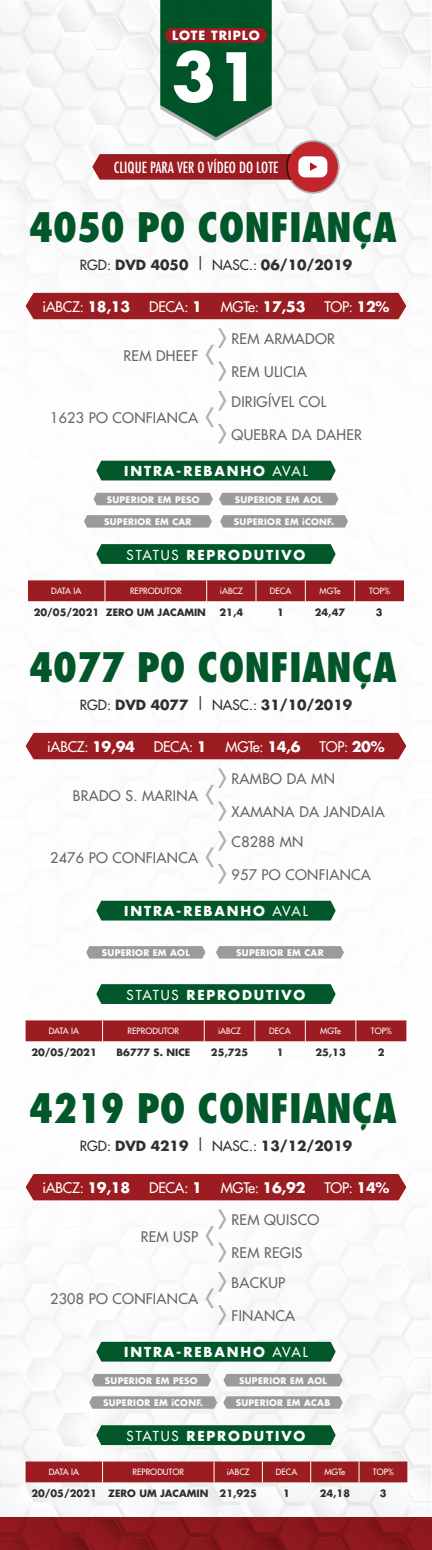
<style>
.page{position:relative;width:432px;height:1550px;background:#fff}
.page>*{position:absolute;margin:0;border:0;box-sizing:border-box;transform-origin:0 0}
.t1{font:700 64.76px "Futura Std";color:#fff}
.t2{font:800 condensed 39.56px "Futura Std";color:#015729}
.t3{font:condensed 14.96px "Futura Std";color:#fff}
.t4{font:500 14.28px "Futura Std";letter-spacing:.02em;color:#666}
.t5{font:500 14.28px "Futura Std";letter-spacing:-.02em;color:#fff}
.t6{font:700 13.72px "Futura Std";color:#2f2f2f}
.t7{font:700 13.4px "Futura Std";letter-spacing:.14em;color:#fff}
.t8{font:700 12.4px "Futura Std";letter-spacing:.07em;color:#fff}
.t9{font:700 9.84px "Futura Std";color:#2f2f2f}
.t10{font:700 8.8px "Futura Std";letter-spacing:.03em;color:#fff}
.t11{font:500 8.48px "Futura Std";color:#fff}
.s1{font-weight:500}
.s2{font-weight:700}
</style>
<div class="page">
<img style="left:0;top:0;width:431px;height:1517px">
<svg style="left:96px;top:544px;width:240px;height:20px;background:#095c2f"></svg>
<div style="left:96px;top:461px;width:240px;height:19px;background:#015729"></div>
<div style="left:26px;top:293px;width:380px;height:26px;background:#9b1c21"></div>
<svg style="left:160px;top:0;width:112px;height:141px;background:#306442"></svg>
<svg style="left:286px;top:140px;width:54px;height:54px"></svg>
<div style="left:288px;top:142px;width:50px;height:50px;background:#c2252c;border-radius:50%"></div>
<svg style="left:92px;top:154px;width:245px;height:26px;background:#a9363b"></svg>
<svg style="left:206px;top:328px;width:20px;height:53px"></svg>
<svg style="left:206px;top:391px;width:20px;height:53px"></svg>
<svg style="left:94px;top:493px;width:119px;height:12px"></svg>
<svg style="left:219px;top:493px;width:119px;height:12px"></svg>
<svg style="left:220px;top:515px;width:128px;height:13px;background:#a1a1a1"></svg>
<svg style="left:84px;top:515px;width:128px;height:13px;background:#a1a1a1"></svg>
<svg style="left:96px;top:984px;width:240px;height:20px;background:#095c2f"></svg>
<div style="left:96px;top:901px;width:240px;height:19px;background:#015729"></div>
<div style="left:26px;top:733px;width:380px;height:26px;background:#9b1c21"></div>
<svg style="left:206px;top:768px;width:20px;height:53px"></svg>
<svg style="left:206px;top:831px;width:20px;height:53px"></svg>
<svg style="left:86px;top:946px;width:120px;height:12px"></svg>
<svg style="left:216px;top:946px;width:128px;height:12px;background:#9e9e9e"></svg>
<svg style="left:96px;top:1425px;width:240px;height:20px;background:#095c30"></svg>
<div style="left:96px;top:1342px;width:240px;height:19px;background:#015729"></div>
<div style="left:26px;top:1174px;width:380px;height:26px;background:#9b1c21"></div>
<svg style="left:206px;top:1209px;width:20px;height:53px"></svg>
<svg style="left:206px;top:1272px;width:20px;height:53px"></svg>
<svg style="left:92px;top:1374px;width:119px;height:12px"></svg>
<svg style="left:223px;top:1374px;width:120px;height:12px"></svg>
<svg style="left:223px;top:1396px;width:120px;height:13px;background:#a1a1a1"></svg>
<svg style="left:89px;top:1396px;width:128px;height:13px;background:#a0a0a0"></svg>
<svg style="left:28px;top:580px;width:376px;height:21px;background:#9e2227"></svg>
<svg style="left:26px;top:1020px;width:380px;height:21px;background:#9e2328"></svg>
<svg style="left:26px;top:1461px;width:381px;height:21px;background:#9e2429"></svg>
<img style="left:0;top:1517px;width:432px;height:33px">
<p class="t8" style="left:172px;top:27px;width:89px">LOTE TRIPLO</p>
<h1 class="t1" style="left:172px;top:34px;width:90px">31</h1>
<p class="t3" style="left:114px;top:158px;width:166px">CLIQUE PARA VER O VÍDEO DO LOTE</p>
<h2 class="t2" style="left:29px;top:202px;width:369px">4050 PO CONFIANÇA</h2>
<p class="t6" style="left:80px;top:255px;width:274px"><span class="s1">RGD:</span> DVD 4050 <sup>|</sup> <span class="s1">NASC.:</span> 06/10/2019</p>
<p class="t5" style="left:43px;top:298px;width:89px">iABCZ: <span class="s2">18,13</span></p>
<p class="t5" style="left:149px;top:298px;width:54px">DECA: <span class="s2">1</span></p>
<p class="t5" style="left:221px;top:298px;width:86px">MGTe: <span class="s2">17,53</span></p>
<p class="t5" style="left:324px;top:298px;width:67px">TOP: <span class="s2">12%</span></p>
<p class="t4" style="left:124px;top:346px;width:76px">REM DHEEF</p>
<p class="t4" style="left:50px;top:409px;width:149px">1623 PO CONFIANCA</p>
<p class="t4" style="left:232px;top:330px;width:105px">REM ARMADOR</p>
<p class="t4" style="left:232px;top:363px;width:77px">REM ULICIA</p>
<p class="t4" style="left:232px;top:392px;width:96px">DIRIGÍVEL COL</p>
<p class="t4" style="left:232px;top:425px;width:132px">QUEBRA DA DAHER</p>
<p class="t7" style="left:124px;top:462px;width:185px">INTRA-REBANHO <span class="s1">AVAL</span></p>
<p class="t10" style="left:107px;top:493px;width:94px">SUPERIOR EM PESO</p>
<p class="t10" style="left:235px;top:493px;width:89px">SUPERIOR EM AOL</p>
<p class="t10" style="left:104px;top:516px;width:89px">SUPERIOR EM CAR</p>
<p class="t10" style="left:234px;top:516px;width:102px">SUPERIOR EM iCONF.</p>
<p class="t7" style="left:127px;top:546px;width:180px"><span class="s1">STATUS</span> REPRODUTIVO</p>
<p class="t11" style="left:51px;top:586px;width:32px">DATA IA</p>
<p class="t11" style="left:130px;top:586px;width:53px">REPRODUTOR</p>
<p class="t11" style="left:220px;top:586px;width:24px">iABCZ</p>
<p class="t11" style="left:270px;top:586px;width:23px">DECA</p>
<p class="t11" style="left:320px;top:586px;width:22px">MGTe</p>
<p class="t11" style="left:369px;top:586px;width:23px">TOP%</p>
<p class="t9" style="left:34px;top:605px;width:174px">20/05/2021 ZERO UM JACAMIN</p>
<p class="t9" style="left:220px;top:605px;width:25px">21,4</p>
<p class="t9" style="left:277px;top:605px;width:8px">1</p>
<p class="t9" style="left:315px;top:605px;width:32px">24,47</p>
<p class="t9" style="left:376px;top:605px;width:8px">3</p>
<h2 class="t2" style="left:29px;top:642px;width:369px">4077 PO CONFIANÇA</h2>
<p class="t6" style="left:80px;top:695px;width:274px"><span class="s1">RGD:</span> DVD 4077 <sup>|</sup> <span class="s1">NASC.:</span> 31/10/2019</p>
<p class="t5" style="left:47px;top:738px;width:89px">iABCZ: <span class="s2">19,94</span></p>
<p class="t5" style="left:154px;top:738px;width:54px">DECA: <span class="s2">1</span></p>
<p class="t5" style="left:225px;top:738px;width:77px">MGTe: <span class="s2">14,6</span></p>
<p class="t5" style="left:320px;top:738px;width:67px">TOP: <span class="s2">20%</span></p>
<p class="t4" style="left:73px;top:786px;width:127px">BRADO S. MARINA</p>
<p class="t4" style="left:50px;top:849px;width:149px">2476 PO CONFIANCA</p>
<p class="t4" style="left:232px;top:770px;width:105px">RAMBO DA MN</p>
<p class="t4" style="left:232px;top:803px;width:155px">XAMANA DA JANDAIA</p>
<p class="t4" style="left:232px;top:832px;width:73px">C8288 MN</p>
<p class="t4" style="left:232px;top:865px;width:141px">957 PO CONFIANCA</p>
<p class="t7" style="left:124px;top:902px;width:185px">INTRA-REBANHO <span class="s1">AVAL</span></p>
<p class="t10" style="left:102px;top:947px;width:89px">SUPERIOR EM AOL</p>
<p class="t10" style="left:236px;top:947px;width:89px">SUPERIOR EM CAR</p>
<p class="t7" style="left:127px;top:986px;width:180px"><span class="s1">STATUS</span> REPRODUTIVO</p>
<p class="t11" style="left:49px;top:1026px;width:32px">DATA IA</p>
<p class="t11" style="left:128px;top:1026px;width:53px">REPRODUTOR</p>
<p class="t11" style="left:218px;top:1026px;width:24px">iABCZ</p>
<p class="t11" style="left:269px;top:1026px;width:23px">DECA</p>
<p class="t11" style="left:320px;top:1026px;width:22px">MGTe</p>
<p class="t11" style="left:371px;top:1026px;width:23px">TOP%</p>
<p class="t9" style="left:31px;top:1045px;width:67px">20/05/2021</p>
<p class="t9" style="left:117px;top:1045px;width:75px">B6777 S. NICE</p>
<p class="t9" style="left:211px;top:1045px;width:39px">25,725</p>
<p class="t9" style="left:277px;top:1045px;width:8px">1</p>
<p class="t9" style="left:315px;top:1045px;width:32px">25,13</p>
<p class="t9" style="left:378px;top:1045px;width:8px">2</p>
<h2 class="t2" style="left:29px;top:1083px;width:369px">4219 PO CONFIANÇA</h2>
<p class="t6" style="left:80px;top:1136px;width:274px"><span class="s1">RGD:</span> DVD 4219 <sup>|</sup> <span class="s1">NASC.:</span> 13/12/2019</p>
<p class="t5" style="left:43px;top:1179px;width:89px">iABCZ: <span class="s2">19,18</span></p>
<p class="t5" style="left:149px;top:1179px;width:54px">DECA: <span class="s2">1</span></p>
<p class="t5" style="left:221px;top:1179px;width:86px">MGTe: <span class="s2">16,92</span></p>
<p class="t5" style="left:324px;top:1179px;width:67px">TOP: <span class="s2">14%</span></p>
<p class="t4" style="left:141px;top:1227px;width:59px">REM USP</p>
<p class="t4" style="left:50px;top:1290px;width:149px">2308 PO CONFIANCA</p>
<p class="t4" style="left:232px;top:1211px;width:89px">REM QUISCO</p>
<p class="t4" style="left:232px;top:1244px;width:73px">REM REGIS</p>
<p class="t4" style="left:232px;top:1273px;width:55px">BACKUP</p>
<p class="t4" style="left:232px;top:1306px;width:65px">FINANCA</p>
<p class="t7" style="left:124px;top:1343px;width:185px">INTRA-REBANHO <span class="s1">AVAL</span></p>
<p class="t10" style="left:105px;top:1374px;width:94px">SUPERIOR EM PESO</p>
<p class="t10" style="left:239px;top:1374px;width:89px">SUPERIOR EM AOL</p>
<p class="t10" style="left:103px;top:1397px;width:102px">SUPERIOR EM iCONF.</p>
<p class="t10" style="left:236px;top:1397px;width:96px">SUPERIOR EM ACAB</p>
<p class="t7" style="left:127px;top:1427px;width:180px"><span class="s1">STATUS</span> REPRODUTIVO</p>
<p class="t11" style="left:49px;top:1467px;width:32px">DATA IA</p>
<p class="t11" style="left:133px;top:1467px;width:53px">REPRODUTOR</p>
<p class="t11" style="left:227px;top:1467px;width:24px">iABCZ</p>
<p class="t11" style="left:276px;top:1467px;width:23px">DECA</p>
<p class="t11" style="left:324px;top:1467px;width:22px">MGTe</p>
<p class="t11" style="left:373px;top:1467px;width:23px">TOP%</p>
<p class="t9" style="left:31px;top:1486px;width:227px">20/05/2021 ZERO UM JACAMIN 21,925</p>
<p class="t9" style="left:283px;top:1486px;width:8px">1</p>
<p class="t9" style="left:320px;top:1486px;width:32px">24,18</p>
<p class="t9" style="left:380px;top:1486px;width:8px">3</p>
</div>
